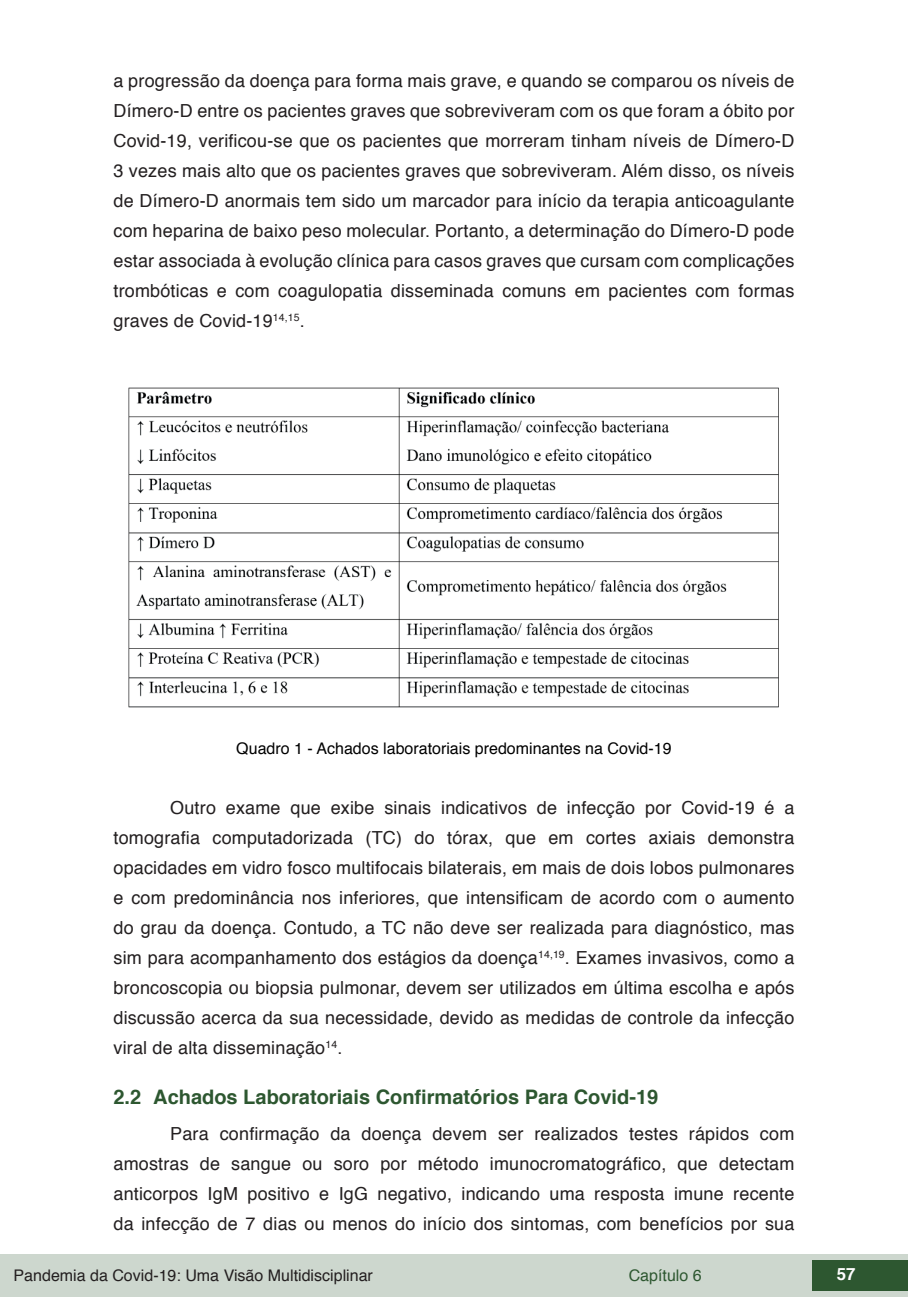
<style>
.page{position:relative;width:908px;height:1304px;background:#fff}
.page>*{position:absolute;margin:0;border:0;box-sizing:border-box;transform-origin:0 0}
.t1{font:700 20px "Helvetica";color:#2d5730}
.t2{font:18px/30px "Helvetica";letter-spacing:.01em;color:#231f20;text-align:justify}
.t3{font:700 16.8px "Helvetica";color:#fff}
.t4{font:16px "Helvetica";color:#000}
.t5{font:16px "Helvetica";color:#231f20}
.t6{font:16px "Helvetica";color:#2d5730}
</style>
<div class="page">
<div style="left:0;top:1254px;width:906px;height:43px;background:#cdd7ce"></div>
<div style="left:812px;top:1261px;width:95px;height:30px;background:#2d5730"></div>
<img style="left:128px;top:387px;width:651px;height:321px">
<p class="t2" style="left:113px;top:66px;width:682px">a progressão da doença para forma mais grave, e quando se comparou os níveis de Dímero-D entre os pacientes graves que sobreviveram com os que foram a óbito por Covid-19, verificou-se que os pacientes que morreram tinham níveis de Dímero-D 3 vezes mais alto que os pacientes graves que sobreviveram. Além disso, os níveis de Dímero-D anormais tem sido um marcador para início da terapia anticoagulante com heparina de baixo peso molecular. Portanto, a determinação do Dímero-D pode estar associada à evolução clínica para casos graves que cursam com complicações trombóticas e com coagulopatia disseminada comuns em pacientes com formas graves de Covid-19<sup>14,15</sup>.</p>
<p class="t4" style="left:236px;top:736px;width:436px">Quadro 1 - Achados laboratoriais predominantes na Covid-19</p>
<p class="t2" style="left:113px;top:793px;width:682px;text-indent:57px">Outro exame que exibe sinais indicativos de infecção por Covid-19 é a tomografia computadorizada (TC) do tórax, que em cortes axiais demonstra opacidades em vidro fosco multifocais bilaterais, em mais de dois lobos pulmonares e com predominância nos inferiores, que intensificam de acordo com o aumento do grau da doença. Contudo, a TC não deve ser realizada para diagnóstico, mas sim para acompanhamento dos estágios da doença<sup>14,19</sup>. Exames invasivos, como a broncoscopia ou biopsia pulmonar, devem ser utilizados em última escolha e após discussão acerca da sua necessidade, devido as medidas de controle da infecção viral de alta disseminação<sup>14</sup>.</p>
<p class="t1" style="left:113px;top:1081px;width:546px">2.2 Achados Laboratoriais Confirmatórios Para Covid-19</p>
<p class="t2" style="left:113px;top:1119px;width:682px;text-indent:57px">Para confirmação da doença devem ser realizados testes rápidos com amostras de sangue ou soro por método imunocromatográfico, que detectam anticorpos IgM positivo e IgG negativo, indicando uma resposta imune recente da infecção de 7 dias ou menos do início dos sintomas, com benefícios por sua</p>
<p class="t5" style="left:14px;top:1263px;width:360px">Pandemia da Covid-19: Uma Visão Multidisciplinar</p>
<p class="t6" style="left:628px;top:1263px;width:74px">Capítulo 6</p>
<p class="t3" style="left:836px;top:1261px;width:20px">57</p>
</div>
